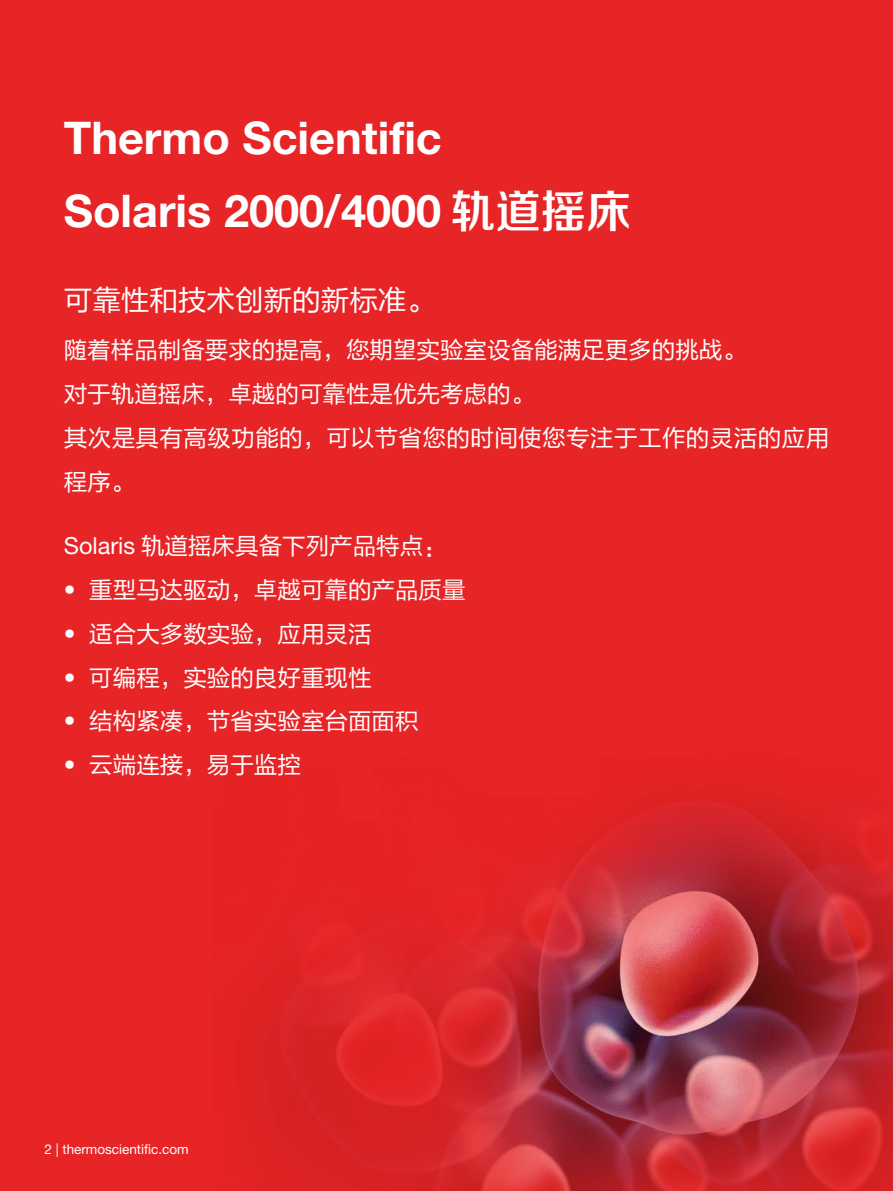
<style>
.page{position:relative;width:893px;height:1191px;background:#e72426}
.page>*{position:absolute;margin:0;border:0;box-sizing:border-box;transform-origin:0 0}
.t1{font:700 45.15px/72.9px "Helvetica Neue LT Std";color:#fff}
.t2{font:28.5px "FZLTHJW GB1 0";color:#fff}
.t3{font:23.55px/43.7px "FZLTHJW GB1 0";color:#fff}
.t4{font:13.5px "Helvetica Neue LT Std";color:#fff}
.s1{font-family:"FZZZHONGJW GB1 0";font-weight:400}
.s2{font-family:"Helvetica Neue LT Std"}
</style>
<div class="page">
<img style="left:258px;top:795px;width:635px;height:396px">
<h1 class="t1" style="left:64px;top:101px;width:569px">Thermo Scientific<br>Solaris 2000/4000 <span class="s1">轨道摇床</span></h1>
<p class="t2" style="left:64px;top:284px;width:373px">可靠性和技术创新的新标准。</p>
<p class="t3" style="left:64px;top:329px;width:767px">随着样品制备要求的提高，您期望实验室设备能满足更多的挑战。<br>对于轨道摇床，卓越的可靠性是优先考虑的。<br>其次是具有高级功能的，可以节省您的时间使您专注于工作的灵活的应用程序。</p>
<p class="t3" style="left:64px;top:525px;width:385px"><span class="s2">Solaris</span> 轨道摇床具备下列产品特点：</p>
<p class="t3" style="left:64px;top:569px;width:403px"><span class="s2">•</span> 重型马达驱动，卓越可靠的产品质量</p>
<p class="t3" style="left:64px;top:612px;width:309px"><span class="s2">•</span> 适合大多数实验，应用灵活</p>
<p class="t3" style="left:64px;top:656px;width:309px"><span class="s2">•</span> 可编程，实验的良好重现性</p>
<p class="t3" style="left:64px;top:700px;width:356px"><span class="s2">•</span> 结构紧凑，节省实验室台面面积</p>
<p class="t3" style="left:64px;top:743px;width:239px"><span class="s2">•</span> 云端连接，易于监控</p>
<p class="t4" style="left:44px;top:1141px;width:146px">2 | thermoscientific.com</p>
</div>
